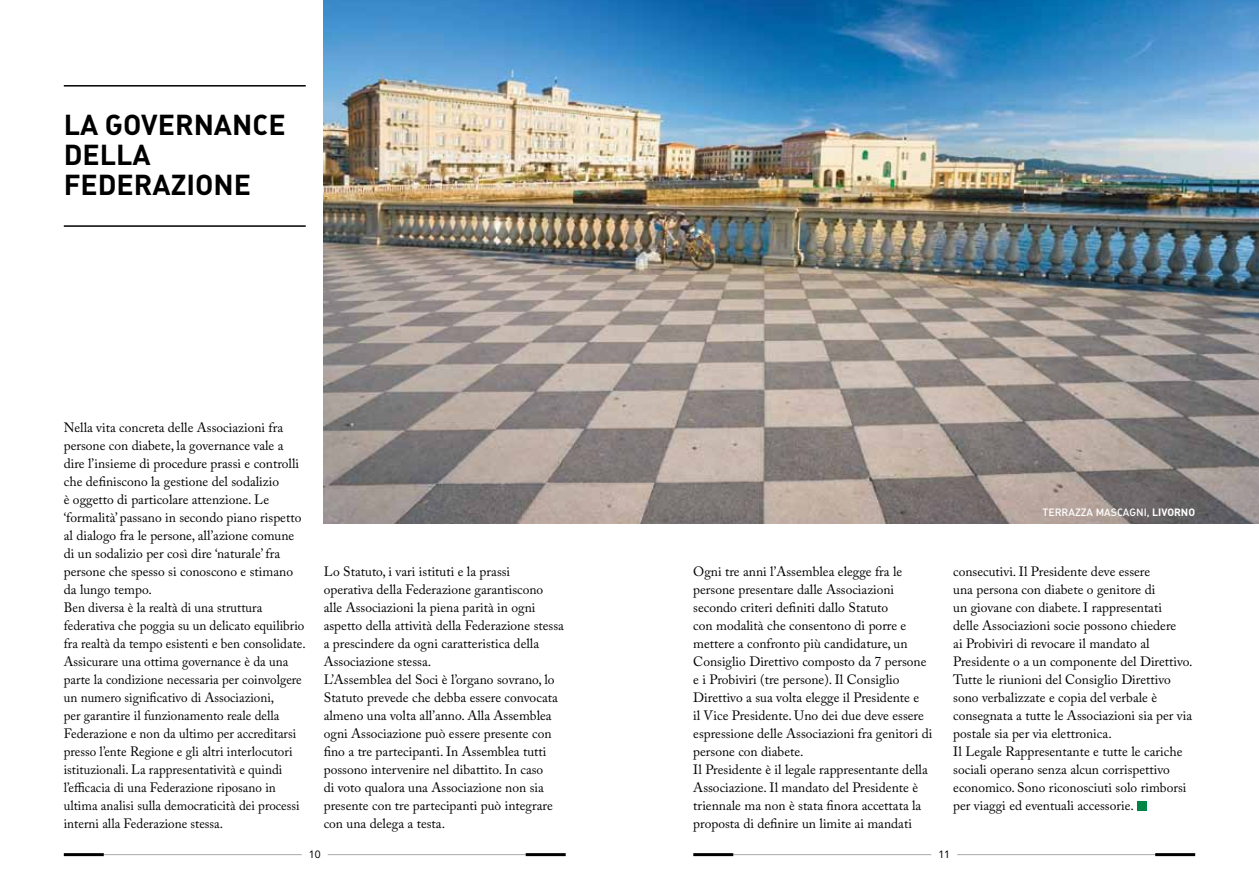
<style>
.page{position:relative;width:1259px;height:893px;background:#fff}
.page>*{position:absolute;margin:0;border:0;box-sizing:border-box;transform-origin:0 0}
.t1{font:28.5px/30px "DIN Bold Alternate";color:#000}
.t2{font:13.5px/18px "Adobe Caslon Pro";color:#000}
.t3{font:10.5px "DIN Medium Alternate";color:#fff}
.t4{font:10.5px "Avenir";color:#000}
.s1{font-family:"DIN Bold Alternate"}
</style>
<div class="page">
<hr style="left:68px;top:854px;width:234px;height:1px;background:#a7a9ac">
<hr style="left:328px;top:854px;width:234px;height:1px;background:#a7a9ac">
<hr style="left:697px;top:854px;width:234px;height:1px;background:#a7a9ac">
<hr style="left:957px;top:854px;width:234px;height:1px;background:#a7a9ac">
<hr style="left:64px;top:853px;width:40px;height:3px;background:#000">
<hr style="left:526px;top:853px;width:40px;height:3px;background:#000">
<hr style="left:693px;top:853px;width:40px;height:3px;background:#000">
<hr style="left:1155px;top:853px;width:40px;height:3px;background:#000">
<img style="left:324px;top:0;width:935px;height:524px">
<div style="left:1137px;top:801px;width:9px;height:9px;background:#008547"></div>
<hr style="left:64px;top:85px;width:242px;height:2px;background:#000">
<hr style="left:64px;top:225px;width:242px;height:2px;background:#000">
<h1 class="t1" style="left:64px;top:109px;width:223px">LA GOVERNANCE<br>DELLA<br>FEDERAZIONE</h1>
<p class="t2" style="left:64px;top:418px;width:243px">Nella vita concreta delle Associazioni fra persone con diabete, la governance vale a dire l’insieme di procedure prassi e controlli che definiscono la gestione del sodalizio<br>è oggetto di particolare attenzione. Le ‘formalità’ passano in secondo piano rispetto al dialogo fra le persone, all’azione comune di un sodalizio per così dire ‘naturale’ fra persone che spesso si conoscono e stimano da lungo tempo.<br>Ben diversa è la realtà di una struttura federativa che poggia su un delicato equilibrio fra realtà da tempo esistenti e ben consolidate.<br>Assicurare una ottima governance è da una parte la condizione necessaria per coinvolgere un numero significativo di Associazioni,<br>per garantire il funzionamento reale della Federazione e non da ultimo per accreditarsi presso l’ente Regione e gli altri interlocutori istituzionali. La rappresentatività e quindi l’efficacia di una Federazione riposano in ultima analisi sulla democraticità dei processi interni alla Federazione stessa.</p>
<p class="t3" style="left:1042px;top:505px;width:117px">TERRAZZA MASCAGNI, <span class="s1">LIVORNO</span></p>
<p class="t2" style="left:324px;top:562px;width:242px">Lo Statuto, i vari istituti e la prassi<br>operativa della Federazione garantiscono alle Associazioni la piena parità in ogni aspetto della attività della Federazione stessa a prescindere da ogni caratteristica della Associazione stessa.<br>L’Assemblea del Soci è l’organo sovrano, lo Statuto prevede che debba essere convocata almeno una volta all’anno. Alla Assemblea ogni Associazione può essere presente con fino a tre partecipanti. In Assemblea tutti possono intervenire nel dibattito. In caso<br>di voto qualora una Associazione non sia presente con tre partecipanti può integrare con una delega a testa.</p>
<p class="t2" style="left:693px;top:562px;width:241px">Ogni tre anni l’Assemblea elegge fra le persone presentare dalle Associazioni secondo criteri definiti dallo Statuto<br>con modalità che consentono di porre e mettere a confronto più candidature, un Consiglio Direttivo composto da 7 persone e i Probiviri (tre persone). Il Consiglio Direttivo a sua volta elegge il Presidente e<br>il Vice Presidente. Uno dei due deve essere espressione delle Associazioni fra genitori di persone con diabete.<br>Il Presidente è il legale rappresentante della Associazione. Il mandato del Presidente è triennale ma non è stata finora accettata la proposta di definire un limite ai mandati</p>
<p class="t2" style="left:953px;top:562px;width:241px">consecutivi. Il Presidente deve essere<br>una persona con diabete o genitore di<br>un giovane con diabete. I rappresentati<br>delle Associazioni socie possono chiedere<br>ai Probiviri di revocare il mandato al Presidente o a un componente del Direttivo.<br>Tutte le riunioni del Consiglio Direttivo sono verbalizzate e copia del verbale è consegnata a tutte le Associazioni sia per via postale sia per via elettronica.<br>Il Legale Rappresentante e tutte le cariche sociali operano senza alcun corrispettivo economico. Sono riconosciuti solo rimborsi per viaggi ed eventuali accessorie.</p>
<p class="t4" style="left:309px;top:848px;width:13px">10</p>
<p class="t4" style="left:938px;top:848px;width:13px">11</p>
</div>
